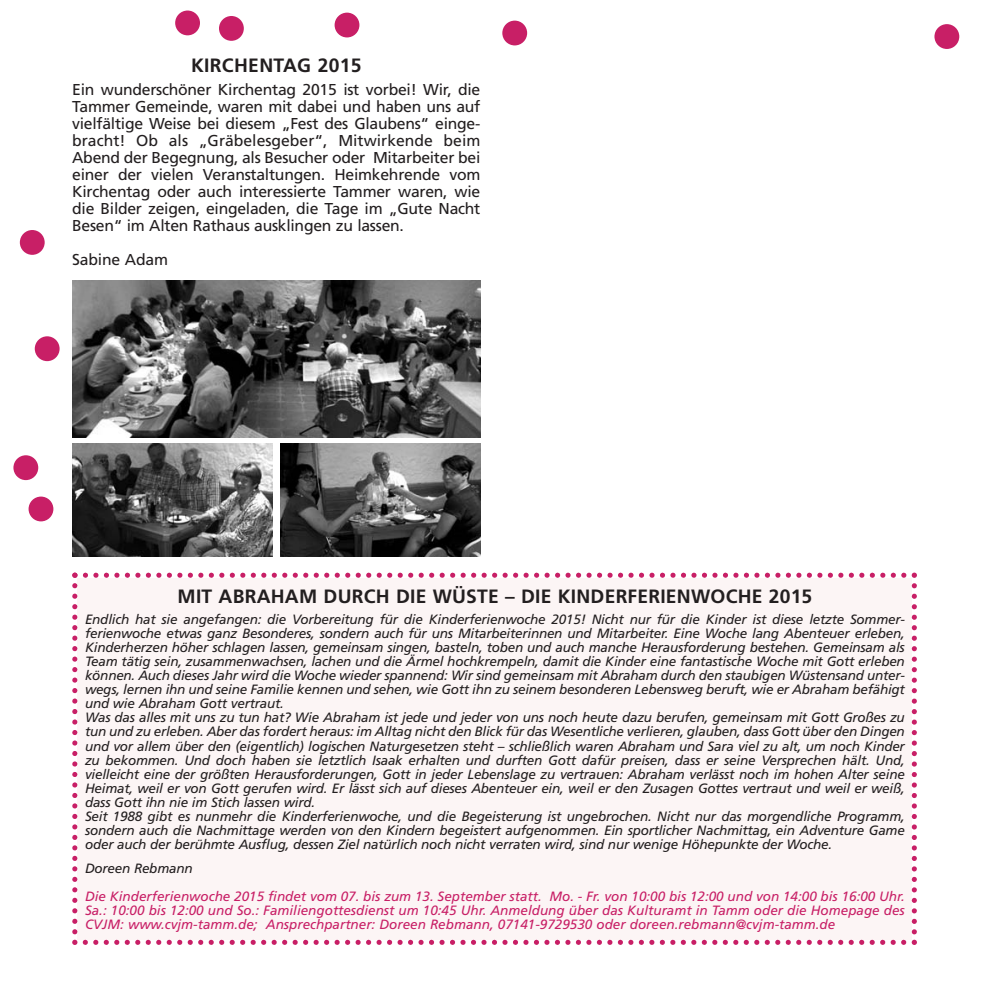
<style>
.page{position:relative;width:993px;height:993px;background:#fff}
.page>*{position:absolute;margin:0;border:0;box-sizing:border-box;transform-origin:0 0}
.t1{font:700 19.25px "Frutiger";letter-spacing:.01em;color:#231f20}
.t2{font:15.75px/17px "Frutiger";letter-spacing:-.015em;color:#231f20;text-align:justify}
.t3{font:italic 13.47px/14px "Frutiger";letter-spacing:-.015em;color:#231f20}
.t4{font:italic 13.47px/14px "Frutiger";color:#c81f66;text-align:justify}
</style>
<div class="page">
<div style="left:20px;top:230px;width:25px;height:25px;background:#c81f66;border-radius:50%"></div>
<div style="left:334px;top:13px;width:25px;height:24px;background:#c81f66;border-radius:50%"></div>
<div style="left:502px;top:21px;width:25px;height:24px;background:#c81f66;border-radius:50%"></div>
<div style="left:934px;top:24px;width:24px;height:25px;background:#c81f66;border-radius:50%"></div>
<div style="left:175px;top:11px;width:25px;height:24px;background:#c81f66;border-radius:50%"></div>
<div style="left:13px;top:455px;width:25px;height:25px;background:#c81f66;border-radius:50%"></div>
<div style="left:29px;top:496px;width:24px;height:25px;background:#c81f66;border-radius:50%"></div>
<div style="left:35px;top:336px;width:25px;height:25px;background:#c81f66;border-radius:50%"></div>
<div style="left:219px;top:16px;width:25px;height:25px;background:#c81f66;border-radius:50%"></div>
<img style="left:280px;top:443px;width:200px;height:113px">
<img style="left:72px;top:281px;width:408px;height:156px">
<img style="left:72px;top:443px;width:200px;height:113px">
<div style="left:72px;top:572px;width:844px;height:372px;background:#fcf5f5"></div>
<h1 class="t1" style="left:191px;top:57px;width:172px">KIRCHENTAG 2015</h1>
<p class="t2" style="left:72px;top:82px;width:409px">Ein wunderschöner Kirchentag 2015 ist vorbei! Wir, die Tammer Gemeinde, waren mit dabei und haben uns auf vielfältige Weise bei diesem „Fest des Glaubens“ einge&shy;bracht! Ob als „Gräbelesgeber“, Mitwirkende beim Abend der Begegnung, als Besucher oder Mitarbeiter bei einer der vielen Veranstaltungen. Heimkehrende vom Kirchentag oder auch interessierte Tammer waren, wie die Bilder zeigen, eingeladen, die Tage im „Gute Nacht Besen“ im Alten Rathaus ausklingen zu lassen.</p>
<p class="t2" style="left:72px;top:252px;width:97px">Sabine Adam</p>
<h1 class="t1" style="left:177px;top:588px;width:636px">MIT ABRAHAM DURCH DIE WÜSTE – DIE KINDERFERIENWOCHE 2015</h1>
<p class="t3" style="left:85px;top:613px;width:821px">Endlich hat sie angefangen: die Vorbereitung für die Kinderferienwoche 2015! Nicht nur für die Kinder ist diese letzte Sommer&shy;ferienwoche etwas ganz Besonderes, sondern auch für uns Mitarbeiterinnen und Mitarbeiter. Eine Woche lang Abenteuer erleben, Kinderherzen höher schlagen lassen, gemeinsam singen, basteln, toben und auch manche Herausforderung bestehen. Gemeinsam als Team tätig sein, zusammenwachsen, lachen und die Ärmel hochkrempeln, damit die Kinder eine fantastische Woche mit Gott erleben können. Auch dieses Jahr wird die Woche wieder spannend: Wir sind gemeinsam mit Abraham durch den staubigen Wüstensand unter&shy;wegs, lernen ihn und seine Familie kennen und sehen, wie Gott ihn zu seinem besonderen Lebensweg beruft, wie er Abraham befähigt und wie Abraham Gott vertraut.<br>Was das alles mit uns zu tun hat? Wie Abraham ist jede und jeder von uns noch heute dazu berufen, gemeinsam mit Gott Großes zu tun und zu erleben. Aber das fordert heraus: im Alltag nicht den Blick für das Wesentliche verlieren, glauben, dass Gott über den Dingen und vor allem über den (eigentlich) logischen Naturgesetzen steht – schließlich waren Abraham und Sara viel zu alt, um noch Kinder zu bekommen. Und doch haben sie letztlich Isaak erhalten und durften Gott dafür preisen, dass er seine Versprechen hält. Und, vielleicht eine der größten Herausforderungen, Gott in jeder Lebenslage zu vertrauen: Abraham verlässt noch im hohen Alter seine Heimat, weil er von Gott gerufen wird. Er lässt sich auf dieses Abenteuer ein, weil er den Zusagen Gottes vertraut und weil er weiß, dass Gott ihn nie im Stich lassen wird.<br>Seit 1988 gibt es nunmehr die Kinderferienwoche, und die Begeisterung ist ungebrochen. Nicht nur das morgendliche Programm, sondern auch die Nachmittage werden von den Kindern begeistert aufgenommen. Ein sportlicher Nachmittag, ein Adventure Game oder auch der berühmte Ausflug, dessen Ziel natürlich noch nicht verraten wird, sind nur wenige Höhepunkte der Woche.</p>
<p class="t3" style="left:85px;top:862px;width:109px">Doreen Rebmann</p>
<p class="t4" style="left:85px;top:890px;width:821px">Die Kinderferienwoche 2015 findet vom 07. bis zum 13. September statt. Mo. - Fr. von 10:00 bis 12:00 und von 14:00 bis 16:00 Uhr.<br>Sa.: 10:00 bis 12:00 und So.: Familiengottesdienst um 10:45 Uhr. Anmeldung über das Kulturamt in Tamm oder die Homepage des CVJM: www.cvjm-tamm.de; Ansprechpartner: Doreen Rebmann, 07141-9729530 oder doreen.rebmann@cvjm-tamm.de</p>
</div>
